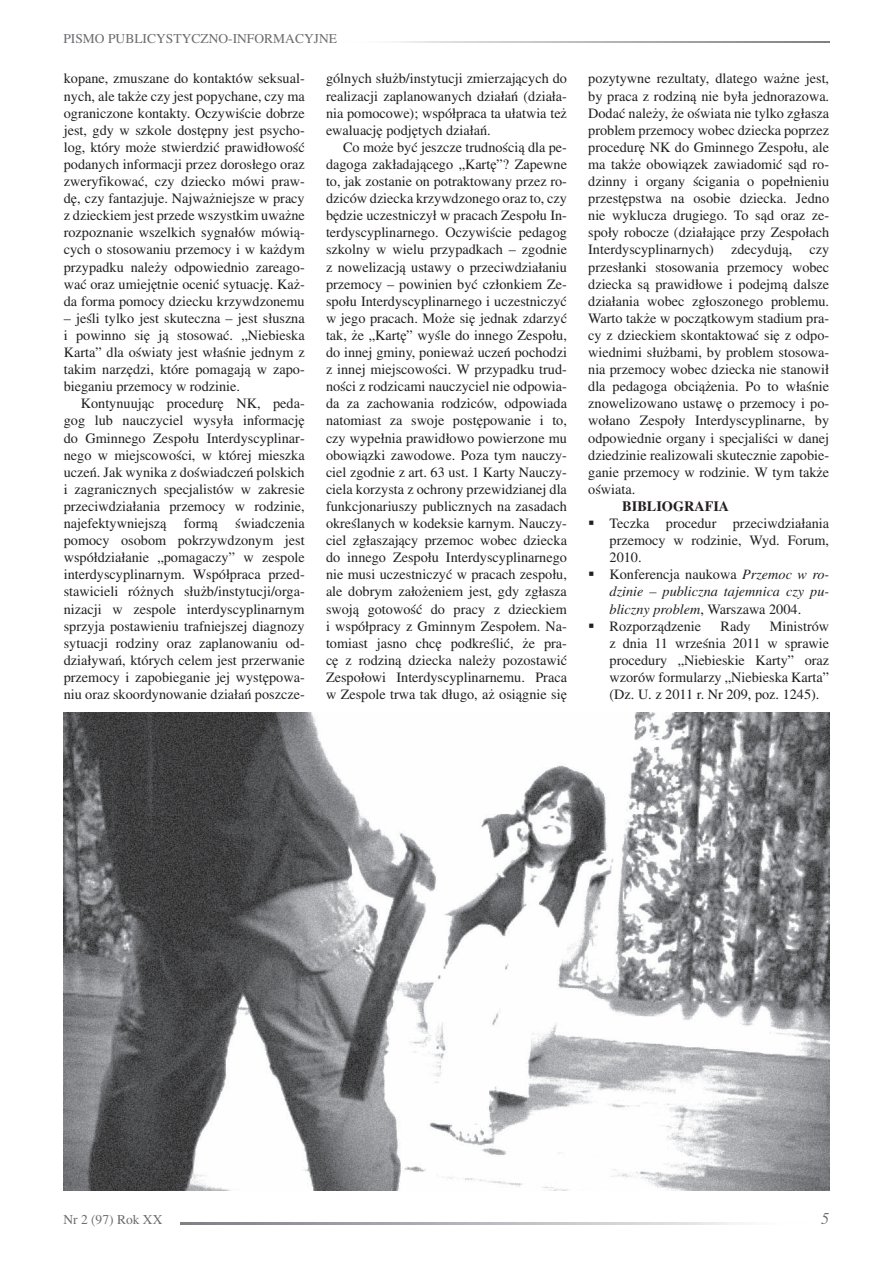
<style>
.page{position:relative;width:893px;height:1263px;background:#fff}
.page>*{position:absolute;margin:0;border:0;box-sizing:border-box;transform-origin:0 0}
.t1{font:italic 16.5px "Toronto";color:#6c6d70}
.t2{font:14.25px/17.1px "Toronto";color:#231f20;text-align:justify}
.t3{font:italic 14.25px/17.1px "Toronto";color:#231f20;text-align:justify}
.t4{font:700 14.25px "Toronto";color:#231f20}
.t5{font:13.5px "Toronto";color:#6c6d70}
.s1{font-style:normal}
</style>
<div class="page">
<img style="left:63px;top:712px;width:766px;height:479px">
<p class="t5" style="left:63px;top:31px;width:275px">PISMO PUBLICYSTYCZNO-INFORMACYJNE</p>
<p class="t2" style="left:64px;top:70px;width:242px">kopane, zmuszane do kontaktów seksual&shy;nych, ale także czy jest popychane, czy ma ograniczone kontakty. Oczywiście dobrze jest, gdy w szkole dostępny jest psycho&shy;log, który może stwierdzić prawidłowość podanych informacji przez dorosłego oraz zweryfikować, czy dziecko mówi praw&shy;dę, czy fantazjuje. Najważniejsze w pracy z dzieckiem jest przede wszystkim uważne rozpoznanie wszelkich sygnałów mówią&shy;cych o stosowaniu przemocy i w każdym przypadku należy odpowiednio zareago&shy;wać oraz umiejętnie ocenić sytuację. Każ&shy;da forma pomocy dziecku krzywdzonemu</p>
<p class="t2" style="left:64px;top:309px;width:242px">– jeśli tylko jest skuteczna – jest słuszna i powinno się ją stosować. „Niebieska Karta” dla oświaty jest właśnie jednym z takim narzędzi, które pomagają w zapo&shy;bieganiu przemocy w rodzinie.</p>
<p class="t2" style="left:64px;top:395px;width:242px;text-indent:17px">Kontynuując procedurę NK, peda&shy;gog lub nauczyciel wysyła informację do Gminnego Zespołu Interdyscyplinar&shy;nego w miejscowości, w której mieszka uczeń. Jak wynika z doświadczeń polskich i zagranicznych specjalistów w zakresie przeciwdziałania przemocy w rodzinie, najefektywniejszą formą świadczenia pomocy osobom pokrzywdzonym jest współdziałanie „pomagaczy” w zespole interdyscyplinarnym. Współpraca przed&shy;stawicieli różnych służb/instytucji/orga&shy;nizacji w zespole interdyscyplinarnym sprzyja postawieniu trafniejszej diagnozy sytuacji rodziny oraz zaplanowaniu od&shy;działywań, których celem jest przerwanie przemocy i zapobieganie jej występowa&shy;niu oraz skoordynowanie działań poszcze-</p>
<p class="t2" style="left:326px;top:70px;width:242px">gólnych służb/instytucji zmierzających do realizacji zaplanowanych działań (działa&shy;nia pomocowe); współpraca ta ułatwia też ewaluację podjętych działań.</p>
<p class="t2" style="left:326px;top:138px;width:242px;text-indent:17px">Co może być jeszcze trudnością dla pe&shy;dagoga zakładającego „Kartę”? Zapewne to, jak zostanie on potraktowany przez ro&shy;dziców dziecka krzywdzonego oraz to, czy będzie uczestniczył w pracach Zespołu In&shy;terdyscyplinarnego. Oczywiście pedagog szkolny w wielu przypadkach – zgodnie z nowelizacją ustawy o przeciwdziałaniu przemocy – powinien być członkiem Ze&shy;społu Interdyscyplinarnego i uczestniczyć w jego pracach. Może się jednak zdarzyć tak, że „Kartę” wyśle do innego Zespołu, do innej gminy, ponieważ uczeń pochodzi z innej miejscowości. W przypadku trud&shy;ności z rodzicami nauczyciel nie odpowia&shy;da za zachowania rodziców, odpowiada natomiast za swoje postępowanie i to, czy wypełnia prawidłowo powierzone mu obowiązki zawodowe. Poza tym nauczy&shy;ciel zgodnie z art. 63 ust. 1 Karty Nauczy&shy;ciela korzysta z ochrony przewidzianej dla funkcjonariuszy publicznych na zasadach określanych w kodeksie karnym. Nauczy&shy;ciel zgłaszający przemoc wobec dziecka do innego Zespołu Interdyscyplinarnego nie musi uczestniczyć w pracach zespołu, ale dobrym założeniem jest, gdy zgłasza swoją gotowość do pracy z dzieckiem i współpracy z Gminnym Zespołem. Na&shy;tomiast jasno chcę podkreślić, że pra&shy;cę z rodziną dziecka należy pozostawić Zespołowi Interdyscyplinarnemu. Praca w Zespole trwa tak długo, aż osiągnie się</p>
<p class="t2" style="left:588px;top:70px;width:243px">pozytywne rezultaty, dlatego ważne jest, by praca z rodziną nie była jednorazowa.<br>Dodać należy, że oświata nie tylko zgłasza problem przemocy wobec dziecka poprzez procedurę NK do Gminnego Zespołu, ale ma także obowiązek zawiadomić sąd ro&shy;dzinny i organy ścigania o popełnieniu przestępstwa na osobie dziecka. Jedno nie wyklucza drugiego. To sąd oraz ze&shy;społy robocze (działające przy Zespołach Interdyscyplinarnych) zdecydują, czy przesłanki stosowania przemocy wobec dziecka są prawidłowe i podejmą dalsze działania wobec zgłoszonego problemu.<br>Warto także w początkowym stadium pra&shy;cy z dzieckiem skontaktować się z odpo&shy;wiednimi służbami, by problem stosowa&shy;nia przemocy wobec dziecka nie stanowił dla pedagoga obciążenia. Po to właśnie znowelizowano ustawę o przemocy i po&shy;wołano Zespoły Interdyscyplinarne, by odpowiednie organy i specjaliści w danej dziedzinie realizowali skutecznie zapobie&shy;ganie przemocy w rodzinie. W tym także oświata.</p>
<p class="t4" style="left:622px;top:498px;width:108px">BIBLIOGRAFIA</p>
<p class="t2" style="left:609px;top:515px;width:221px;text-indent:-21px">▪ Teczka procedur przeciwdziałania przemocy w rodzinie, Wyd. Forum, 2010.</p>
<p class="t3" style="left:609px;top:566px;width:221px;text-indent:-21px">▪ <span class="s1">Konferencja naukowa</span> Przemoc w ro&shy;dzinie – publiczna tajemnica czy pu&shy;bliczny problem<span class="s1">, Warszawa 2004.</span></p>
<p class="t2" style="left:588px;top:617px;width:115px">▪ Rozporządzenie</p>
<p class="t2" style="left:720px;top:617px;width:32px">Rady</p>
<p class="t2" style="left:609px;top:617px;width:221px;text-indent:160px">Ministrów z dnia 11 września 2011 w sprawie procedury „Niebieskie Karty” oraz wzorów formularzy „Niebieska Karta” (Dz. U. z 2011 r. Nr 209, poz. 1245).</p>
<p class="t5" style="left:63px;top:1212px;width:100px">Nr 2 (97) Rok XX</p>
<p class="t1" style="left:821px;top:1209px;width:10px">5</p>
</div>
